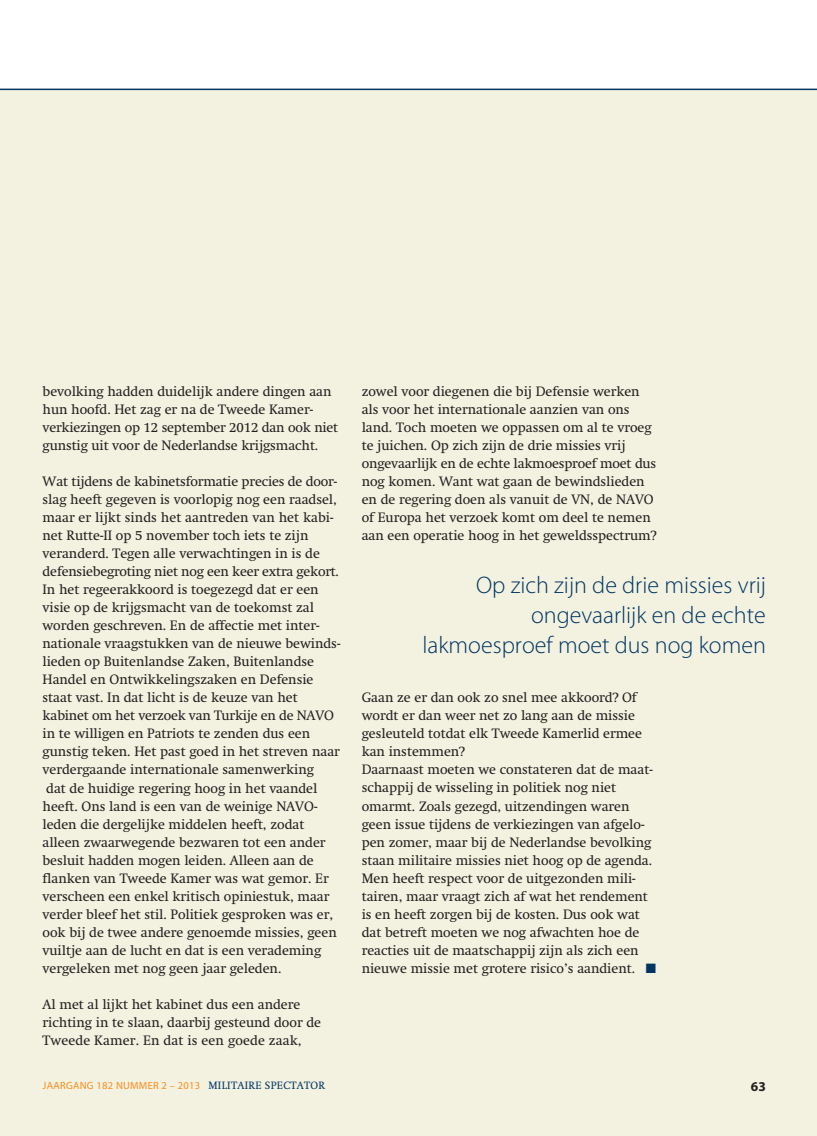
<style>
.page{position:relative;width:817px;height:1136px;background:#fff}
.page>*{position:absolute;margin:0;border:0;box-sizing:border-box;transform-origin:0 0}
.t1{font:300 24px/30px "Myriad Pro";color:#003562;text-align:right}
.t2{font:13.5px/18px "Swift";color:#231f20}
.t3{font:700 13.5px "Myriad Pro";color:#231f20}
.t4{font:10.5px "Myriad Pro";letter-spacing:.025em;color:#f68f1e}
.s1{color:#003562}
.s2{font-family:"Swift";color:#003562}
</style>
<div class="page">
<div style="left:0;top:89px;width:816px;height:1046px;background:#f3f1e0"></div>
<hr style="left:0;top:89px;width:816px;height:1px;background:#003562">
<p class="t2" style="left:43px;top:384px;width:297px">bevolking hadden duidelijk andere dingen aan hun hoofd. Het zag er na de Tweede Kamer&shy;verkiezingen op 12 september 2012 dan ook niet gunstig uit voor de Nederlandse krijgsmacht.</p>
<p class="t2" style="left:43px;top:474px;width:299px">Wat tijdens de kabinetsformatie precies de door&shy;slag heeft gegeven is voorlopig nog een raadsel, maar er lijkt sinds het aantreden van het kabi&shy;net Rutte-II op 5 november toch iets te zijn veranderd. Tegen alle verwachtingen in is de defensiebegroting niet nog een keer extra gekort.<br>In het regeerakkoord is toegezegd dat er een visie op de krijgsmacht van de toekomst zal worden geschreven. En de affectie met inter&shy;nationale vraagstukken van de nieuwe bewinds&shy;lieden op Buitenlandse Zaken, Buitenlandse Handel en Ontwikkelingszaken en Defensie staat vast. In dat licht is de keuze van het kabinet om het verzoek van Turkije en de NAVO in te willigen en Patriots te zenden dus een gunstig teken. Het past goed in het streven naar verdergaande internationale samenwerking<br>dat de huidige regering hoog in het vaandel heeft. Ons land is een van de weinige NAVO&shy;leden die dergelijke middelen heeft, zodat alleen zwaarwegende bezwaren tot een ander besluit hadden mogen leiden. Alleen aan de flanken van Tweede Kamer was wat gemor. Er verscheen een enkel kritisch opiniestuk, maar verder bleef het stil. Politiek gesproken was er, ook bij de twee andere genoemde missies, geen vuiltje aan de lucht en dat is een verademing vergeleken met nog geen jaar geleden.</p>
<p class="t2" style="left:43px;top:996px;width:280px">Al met al lijkt het kabinet dus een andere richting in te slaan, daarbij gesteund door de<br>Tweede Kamer. En dat is een goede zaak,</p>
<p class="t2" style="left:361px;top:384px;width:296px">zowel voor diegenen die bij Defensie werken als voor het internationale aanzien van ons land. Toch moeten we oppassen om al te vroeg te juichen. Op zich zijn de drie missies vrij ongevaarlijk en de echte lakmoesproef moet dus nog komen. Want wat gaan de bewindslieden en de regering doen als vanuit de VN, de NAVO of Europa het verzoek komt om deel te nemen aan een operatie hoog in het geweldsspectrum?</p>
<h1 class="t1" style="left:422px;top:572px;width:345px">Op zich zijn de drie missies vrij ongevaarlijk en de echte lakmoesproef moet dus nog komen</h1>
<p class="t2" style="left:361px;top:690px;width:296px">Gaan ze er dan ook zo snel mee akkoord? Of wordt er dan weer net zo lang aan de missie gesleuteld totdat elk Tweede Kamerlid ermee kan instemmen?<br>Daarnaast moeten we constateren dat de maat&shy;schappij de wisseling in politiek nog niet omarmt. Zoals gezegd, uitzendingen waren geen issue tijdens de verkiezingen van afgelo&shy;pen zomer, maar bij de Nederlandse bevolking staan militaire missies niet hoog op de agenda.<br>Men heeft respect voor de uitgezonden mili&shy;tairen, maar vraagt zich af wat het rendement is en heeft zorgen bij de kosten. Dus ook wat dat betreft moeten we nog afwachten hoe de reacties uit de maatschappij zijn als zich een nieuwe missie met grotere risico’s aandient. <span class="s1">■</span></p>
<p class="t4" style="left:43px;top:1080px;width:284px">JAARGANG 182 NUMMER 2 – 2013 <span class="s2">MILITAIRE SPECTATOR</span></p>
<p class="t3" style="left:750px;top:1081px;width:16px">63</p>
</div>
